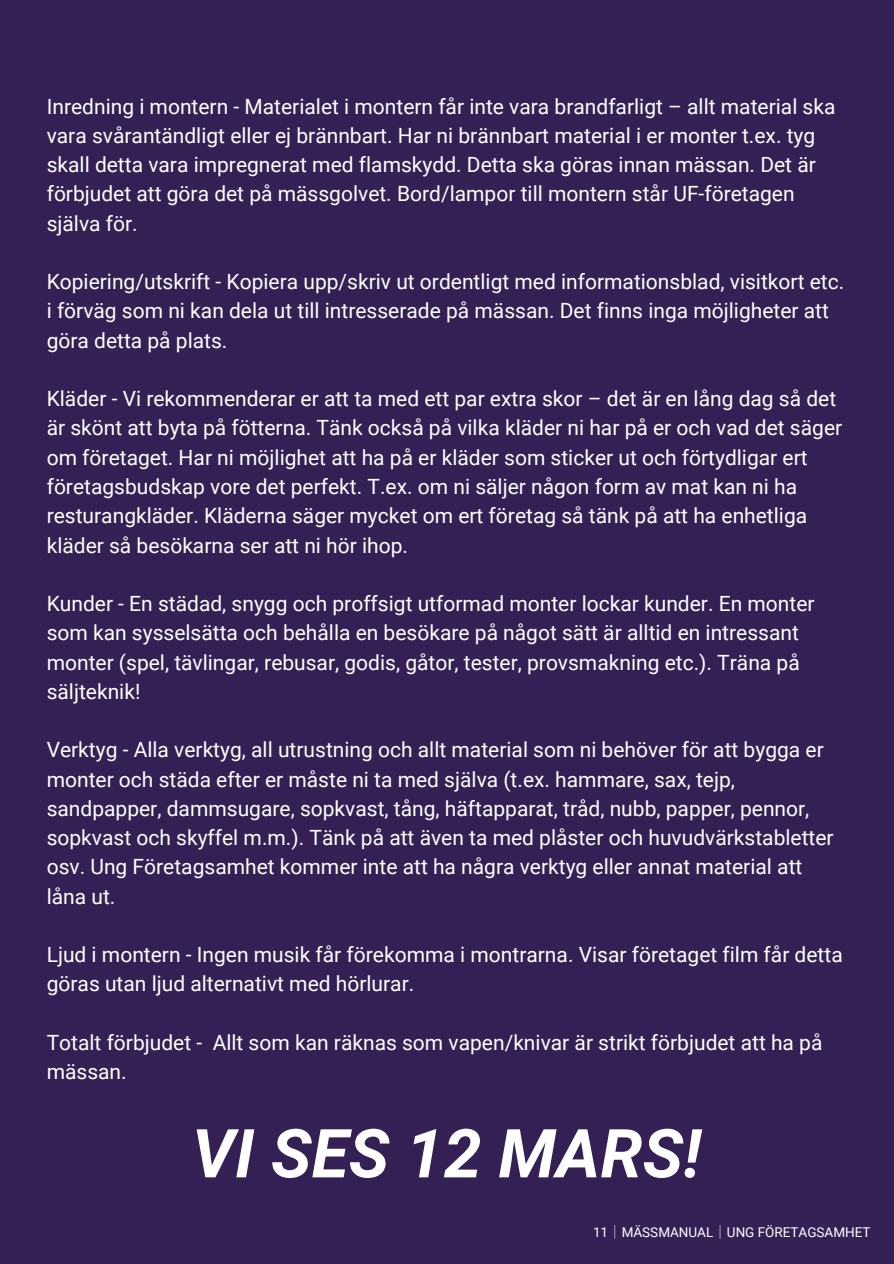
<style>
.page{position:relative;width:894px;height:1264px;background:#fff}
.page>*{position:absolute;margin:0;border:0;box-sizing:border-box;transform-origin:0 0}
.t1{font:italic 700 67.5px "Roboto";color:#fff}
.t2{font:21px/29.2px "Roboto";color:#fff}
.t3{font:13.5px "Roboto";color:#fff}
.s1{font-family:"Noto Sans CJ Ksc"}
</style>
<div class="page">
<div style="left:0;top:0;width:893px;height:1263px;background:#342054"></div>
<h2 class="t2" style="left:47px;top:92px;width:790px">Inredning i montern - Materialet i montern får inte vara brandfarligt – allt material ska vara svårantändligt eller ej brännbart. Har ni brännbart material i er monter t.ex. tyg skall detta vara impregnerat med flamskydd. Detta ska göras innan mässan. Det är förbjudet att göra det på mässgolvet. Bord/lampor till montern står UF-företagen själva för.</h2>
<h2 class="t2" style="left:47px;top:267px;width:798px">Kopiering/utskrift - Kopiera upp/skriv ut ordentligt med informationsblad, visitkort etc. i förväg som ni kan dela ut till intresserade på mässan. Det finns inga möjligheter att göra detta på plats.</h2>
<h2 class="t2" style="left:47px;top:384px;width:796px">Kläder - Vi rekommenderar er att ta med ett par extra skor – det är en lång dag så det är skönt att byta på fötterna. Tänk också på vilka kläder ni har på er och vad det säger om företaget. Har ni möjlighet att ha på er kläder som sticker ut och förtydligar ert företagsbudskap vore det perfekt. T.ex. om ni säljer någon form av mat kan ni ha resturangkläder. Kläderna säger mycket om ert företag så tänk på att ha enhetliga kläder så besökarna ser att ni hör ihop.</h2>
<h2 class="t2" style="left:47px;top:589px;width:769px">Kunder - En städad, snygg och proffsigt utformad monter lockar kunder. En monter som kan sysselsätta och behålla en besökare på något sätt är alltid en intressant monter (spel, tävlingar, rebusar, godis, gåtor, tester, provsmakning etc.). Träna på säljteknik!</h2>
<h2 class="t2" style="left:47px;top:735px;width:788px">Verktyg - Alla verktyg, all utrustning och allt material som ni behöver för att bygga er monter och städa efter er måste ni ta med själva (t.ex. hammare, sax, tejp, sandpapper, dammsugare, sopkvast, tång, häftapparat, tråd, nubb, papper, pennor, sopkvast och skyffel m.m.). Tänk på att även ta med plåster och huvudvärkstabletter osv. Ung Företagsamhet kommer inte att ha några verktyg eller annat material att låna ut.</h2>
<h2 class="t2" style="left:47px;top:940px;width:797px">Ljud i montern - Ingen musik får förekomma i montrarna. Visar företaget film får detta göras utan ljud alternativt med hörlurar.</h2>
<h2 class="t2" style="left:47px;top:1028px;width:777px">Totalt förbjudet - Allt som kan räknas som vapen/knivar är strikt förbjudet att ha på mässan.</h2>
<p class="t1" style="left:192px;top:1114px;width:511px">VI SES 12 MARS!</p>
<h1 class="t3" style="left:593px;top:1224px;width:279px">11<span class="s1">│</span>MÄSSMANUAL<span class="s1">│</span>UNG FÖRETAGSAMHET</h1>
</div>
